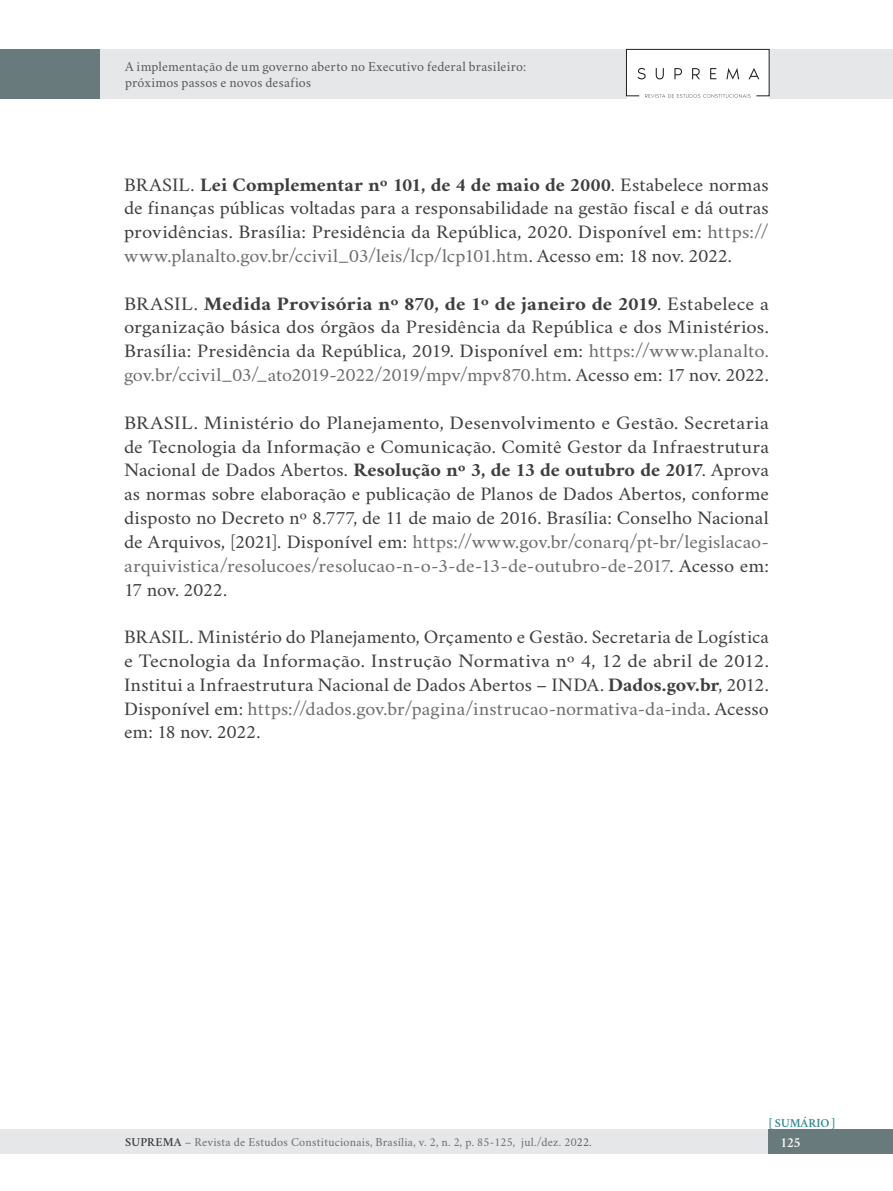
<style>
.page{position:relative;width:893px;height:1191px;background:#fff}
.page>*{position:absolute;margin:0;border:0;box-sizing:border-box;transform-origin:0 0}
.TEXTO_CORRIDO_SEM_T{font:19.25px/23.8px "Crimson";color:#3e3e3f;text-align:justify;scale:1.09 1}
.TEXTO_CORRIDO_SEM_T-2{font:19.25px/23.8px "Crimson";color:#3e3e3f;text-align:justify;scale:1.04 1}
.TEXTO_CORRIDO_SEM_T-3{font:19.25px/23.8px "Crimson";color:#3e3e3f;text-align:justify;scale:1.05 1}
.t1{font:14px/15.8px "Crimson";letter-spacing:.01em;color:#57585a}
.t2{font:600 14px "Crimson";color:#fff}
.t3{font:12.25px "Crimson";letter-spacing:.02em;color:#6c6d70}
.t4{font:600 12.25px "Crimson";color:#2a8792}
.s1{font-weight:700}
.s2{color:#6c6d70}
.s3{font-weight:600;color:#3e3e3f}
.s4{color:#57585a}
</style>
<div class="page">
<div style="left:0;top:49px;width:893px;height:50px;background:#e6e7e9"></div>
<div style="left:0;top:1129px;width:844px;height:25px;background:#e6e7e9"></div>
<div style="left:769px;top:1129px;width:124px;height:25px;background:#687a7c"></div>
<div style="left:627px;top:50px;width:142px;height:49px;background:#fff"></div>
<svg style="left:626px;top:48px;width:144px;height:50px"></svg>
<div style="left:0;top:49px;width:100px;height:50px;background:#687a7c"></div>
<p class="t1" style="left:125px;top:57px;width:403px">A implementação de um governo aberto no Executivo federal brasileiro: próximos passos e novos desafios</p>
<p class="TEXTO_CORRIDO_SEM_T-3" style="left:124px;top:170px;width:616px">BRASIL. <span class="s1">Lei Complementar nº 101, de 4 de maio de 2000</span>. Estabelece normas de finanças públicas voltadas para a responsabilidade na gestão fiscal e dá outras providências. Brasília: Presidência da República, 2020. Disponível em: <span class="s2">https:// www.planalto.gov.br/ccivil_03/leis/lcp/lcp101.htm</span>. Acesso em: 18 nov. 2022.</p>
<p class="TEXTO_CORRIDO_SEM_T" style="left:124px;top:289px;width:593px">BRASIL. <span class="s1">Medida Provisória nº 870, de 1º de janeiro de 2019</span>. Estabelece a organização básica dos órgãos da Presidência da República e dos Ministérios.<br>Brasília: Presidência da República, 2019. Disponível em: <span class="s2">https://www.planalto. gov.br/ccivil_03/_ato2019-2022/2019/mpv/mpv870.htm</span>. Acesso em: 17 nov. 2022.</p>
<p class="TEXTO_CORRIDO_SEM_T" style="left:124px;top:408px;width:593px">BRASIL. Ministério do Planejamento, Desenvolvimento e Gestão. Secretaria de Tecnologia da Informação e Comunicação. Comitê Gestor da Infraestrutura Nacional de Dados Abertos. <span class="s1">Resolução nº 3, de 13 de outubro de 2017</span>. Aprova as normas sobre elaboração e publicação de Planos de Dados Abertos, conforme disposto no Decreto nº 8.777, de 11 de maio de 2016. Brasília: Conselho Nacional de Arquivos, [2021]. Disponível em: <span class="s2">https://www.gov.br/conarq/pt-br/legislacao&shy;arquivistica/resolucoes/resolucao-n-o-3-de-13-de-outubro-de-2017</span>. Acesso em:<br>17 nov. 2022.</p>
<p class="TEXTO_CORRIDO_SEM_T-2" style="left:124px;top:622px;width:622px">BRASIL. Ministério do Planejamento, Orçamento e Gestão. Secretaria de Logística e Tecnologia da Informação. Instrução Normativa nº 4, 12 de abril de 2012.<br>Institui a Infraestrutura Nacional de Dados Abertos – INDA. <span class="s1">Dados.gov.br</span>, 2012.<br>Disponível em: <span class="s2">https://dados.gov.br/pagina/instrucao-normativa-da-inda</span>. Acesso em: 18 nov. 2022.</p>
<p class="t4" style="left:769px;top:1114px;width:68px">[ SUMÁRIO ]</p>
<p class="t3" style="left:125px;top:1132px;width:468px"><span class="s3">SUPREMA</span> – Revista de Estudos Constitucionais, Brasília, v. 2, n. 2, p. 85-125, jul./dez. 20<span class="s4">22.</span></p>
<p class="t2" style="left:781px;top:1132px;width:21px">125</p>
</div>
